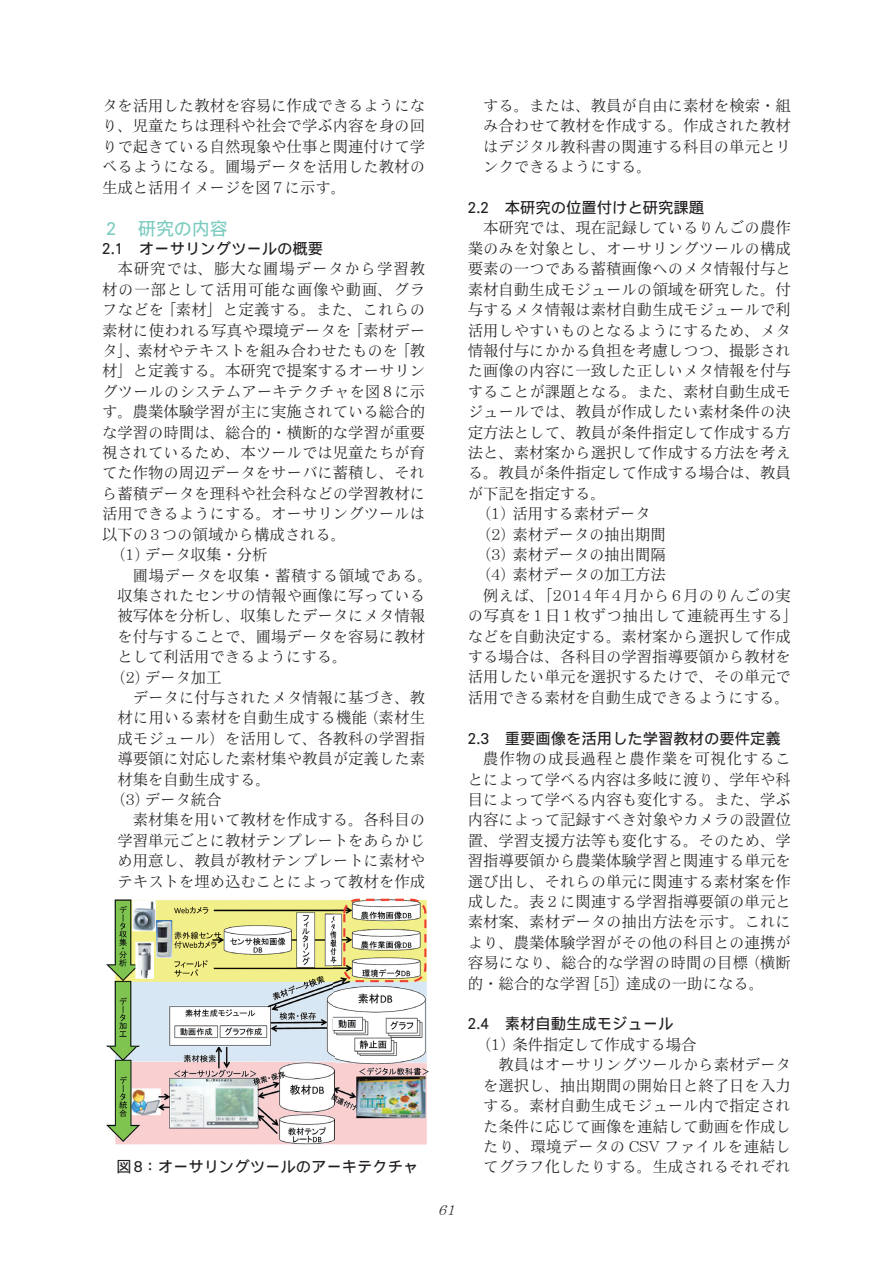
<style>
.page{position:relative;width:893px;height:1263px;background:#fff}
.page>*{position:absolute;margin:0;border:0;box-sizing:border-box;transform-origin:0 0}
.t1{font:18px "DF Gothic P Pro 5 W5";letter-spacing:-.005em;color:#7bcbbf}
.t2{font:15.45px/20.4px "DF Mincho P Pro 5 W3";color:#231f20;text-align:justify}
.t3{font:15.45px "DF Gothic P Pro 5 W5";letter-spacing:-.005em;color:#231f20}
.t4{font:15.45px "DF Mincho P Pro 5 W3";letter-spacing:.055em;color:#231f20}
.t5{font:15.45px "DF Mincho P Pro 5 W3";letter-spacing:.045em;color:#231f20}
.t6{font:15.45px "DF Mincho P Pro 5 W3";letter-spacing:.035em;color:#231f20}
.t7{font:15.45px "DF Mincho P Pro 5 W3";letter-spacing:.03em;color:#231f20}
.t8{font:italic 13.8px "DF Mincho P Pro 5 W3";color:#231f20}
</style>
<div class="page">
<img style="left:106px;top:898px;width:323px;height:247px">
<p class="t2" style="left:102px;top:95px;width:325px">タを活用した教材を容易に作成できるようになり、児童たちは理科や社会で学ぶ内容を身の回りで起きている自然現象や仕事と関連付けて学べるようになる。圃場データを活用した教材の生成と活用イメージを図7に示す。</p>
<p class="t1" style="left:102px;top:215px;width:127px">２　研究の内容</p>
<p class="t3" style="left:102px;top:237px;width:223px">2.1　オーサリングツールの概要</p>
<p class="t4" style="left:117px;top:257px;width:309px">本研究では、膨大な圃場データから学習教</p>
<p class="t4" style="left:102px;top:278px;width:325px">材の一部として活用可能な画像や動画、グラ</p>
<p class="t2" style="left:102px;top:299px;width:325px">フなどを「素材」と定義する。また、これらの</p>
<p class="t2" style="left:102px;top:320px;width:325px">素材に使われる写真や環境データを「素材デー</p>
<p class="t2" style="left:102px;top:340px;width:325px">タ」、素材やテキストを組み合わせたものを「教</p>
<p class="t2" style="left:102px;top:361px;width:325px">材」と定義する。本研究で提案するオーサリン</p>
<p class="t2" style="left:102px;top:381px;width:325px">グツールのシステムアーキテクチャを図8に示</p>
<p class="t2" style="left:102px;top:401px;width:325px">す。農業体験学習が主に実施されている総合的</p>
<p class="t2" style="left:102px;top:422px;width:325px">な学習の時間は、総合的・横断的な学習が重要</p>
<p class="t2" style="left:102px;top:442px;width:325px">視されているため、本ツールでは児童たちが育</p>
<p class="t2" style="left:102px;top:463px;width:325px">てた作物の周辺データをサーバに蓄積し、それ</p>
<p class="t2" style="left:102px;top:483px;width:325px">ら蓄積データを理科や社会科などの学習教材に</p>
<p class="t2" style="left:102px;top:503px;width:325px">活用できるようにする。オーサリングツールは</p>
<p class="t2" style="left:102px;top:524px;width:246px">以下の3つの領域から構成される。</p>
<p class="t2" style="left:110px;top:544px;width:159px">（1）データ収集・分析</p>
<p class="t7" style="left:133px;top:563px;width:302px">圃場データを収集・蓄積する領域である。</p>
<p class="t2" style="left:117px;top:585px;width:309px">収集されたセンサの情報や画像に写っている</p>
<p class="t2" style="left:117px;top:605px;width:309px">被写体を分析し、収集したデータにメタ情報</p>
<p class="t2" style="left:117px;top:626px;width:309px">を付与することで、圃場データを容易に教材</p>
<p class="t2" style="left:117px;top:646px;width:232px">として利活用できるようにする。</p>
<p class="t2" style="left:110px;top:667px;width:113px">（2）データ加工</p>
<p class="t2" style="left:133px;top:687px;width:294px">データに付与されたメタ情報に基づき、教</p>
<p class="t2" style="left:117px;top:708px;width:309px">材に用いる素材を自動生成する機能（素材生</p>
<p class="t2" style="left:117px;top:728px;width:309px">成モジュール）を活用して、各教科の学習指</p>
<p class="t2" style="left:117px;top:748px;width:309px">導要領に対応した素材集や教員が定義した素</p>
<p class="t2" style="left:117px;top:769px;width:155px">材集を自動生成する。</p>
<p class="t2" style="left:110px;top:789px;width:113px">（3）データ統合</p>
<p class="t2" style="left:133px;top:810px;width:294px">素材集を用いて教材を作成する。各科目の</p>
<p class="t2" style="left:117px;top:830px;width:309px">学習単元ごとに教材テンプレートをあらかじ</p>
<p class="t2" style="left:117px;top:850px;width:309px">め用意し、教員が教材テンプレートに素材や</p>
<p class="t2" style="left:117px;top:871px;width:309px">テキストを埋め込むことによって教材を作成</p>
<p class="t2" style="left:483px;top:95px;width:309px">する。または、教員が自由に素材を検索・組み合わせて教材を作成する。作成された教材はデジタル教科書の関連する科目の単元とリンクできるようにする。</p>
<p class="t3" style="left:468px;top:196px;width:238px">2.2　本研究の位置付けと研究課題</p>
<p class="t2" style="left:483px;top:218px;width:309px">本研究では、現在記録しているりんごの農作</p>
<p class="t2" style="left:468px;top:238px;width:325px">業のみを対象とし、オーサリングツールの構成</p>
<p class="t2" style="left:468px;top:258px;width:325px">要素の一つである蓄積画像へのメタ情報付与と</p>
<p class="t2" style="left:468px;top:279px;width:325px">素材自動生成モジュールの領域を研究した。付</p>
<p class="t2" style="left:468px;top:299px;width:325px">与するメタ情報は素材自動生成モジュールで利</p>
<p class="t2" style="left:468px;top:320px;width:325px">活用しやすいものとなるようにするため、メタ</p>
<p class="t2" style="left:468px;top:340px;width:325px">情報付与にかかる負担を考慮しつつ、撮影され</p>
<p class="t2" style="left:468px;top:361px;width:325px">た画像の内容に一致した正しいメタ情報を付与</p>
<p class="t2" style="left:468px;top:381px;width:325px">することが課題となる。また、素材自動生成モ</p>
<p class="t2" style="left:468px;top:401px;width:325px">ジュールでは、教員が作成したい素材条件の決</p>
<p class="t2" style="left:468px;top:422px;width:325px">定方法として、教員が条件指定して作成する方</p>
<p class="t2" style="left:468px;top:442px;width:325px">法と、素材案から選択して作成する方法を考え</p>
<p class="t2" style="left:468px;top:463px;width:325px">る。教員が条件指定して作成する場合は、教員</p>
<p class="t2" style="left:468px;top:483px;width:140px">が下記を指定する。</p>
<p class="t2" style="left:475px;top:503px;width:176px">（1）活用する素材データ</p>
<p class="t2" style="left:475px;top:524px;width:192px">（2）素材データの抽出期間</p>
<p class="t2" style="left:475px;top:544px;width:192px">（3）素材データの抽出間隔</p>
<p class="t2" style="left:475px;top:565px;width:192px">（4）素材データの加工方法</p>
<p class="t2" style="left:483px;top:585px;width:309px">例えば、「2014年4月から6月のりんごの実</p>
<p class="t5" style="left:468px;top:604px;width:332px">の写真を1日1枚ずつ抽出して連続再生する」</p>
<p class="t2" style="left:468px;top:626px;width:325px">などを自動決定する。素材案から選択して作成</p>
<p class="t2" style="left:468px;top:646px;width:325px">する場合は、各科目の学習指導要領から教材を</p>
<p class="t2" style="left:468px;top:667px;width:325px">活用したい単元を選択するたけで、その単元で</p>
<p class="t2" style="left:468px;top:687px;width:324px">活用できる素材を自動生成できるようにする。</p>
<p class="t3" style="left:468px;top:726px;width:315px">2.3　重要画像を活用した学習教材の要件定義</p>
<p class="t2" style="left:468px;top:748px;width:325px;text-indent:15px">農作物の成長過程と農作業を可視化することによって学べる内容は多岐に渡り、学年や科目によって学べる内容も変化する。また、学ぶ内容によって記録すべき対象やカメラの設置位置、学習支援方法等も変化する。そのため、学習指導要領から農業体験学習と関連する単元を選び出し、それらの単元に関連する素材案を作成した。表２に関連する学習指導要領の単元と素材案、素材データの抽出方法を示す。これにより、農業体験学習がその他の科目との連携が容易になり、総合的な学習の時間の目標（横断的・総合的な学習 [5]）達成の一助になる。</p>
<p class="t3" style="left:468px;top:1012px;width:207px">2.4　素材自動生成モジュール</p>
<p class="t2" style="left:475px;top:1034px;width:222px">（1）条件指定して作成する場合</p>
<p class="t2" style="left:499px;top:1054px;width:294px">教員はオーサリングツールから素材データ</p>
<p class="t2" style="left:483px;top:1075px;width:309px">を選択し、抽出期間の開始日と終了日を入力</p>
<p class="t2" style="left:483px;top:1095px;width:309px">する。素材自動生成モジュール内で指定され</p>
<p class="t2" style="left:483px;top:1116px;width:309px">た条件に応じて画像を連結して動画を作成し</p>
<p class="t6" style="left:483px;top:1135px;width:309px">たり、環境データの CSV ファイルを連結し</p>
<p class="t3" style="left:116px;top:1155px;width:304px">図8：オーサリングツールのアーキテクチャ</p>
<p class="t2" style="left:483px;top:1156px;width:309px">てグラフ化したりする。生成されるそれぞれ</p>
<p class="t8" style="left:437px;top:1200px;width:25px">61</p>
</div>
